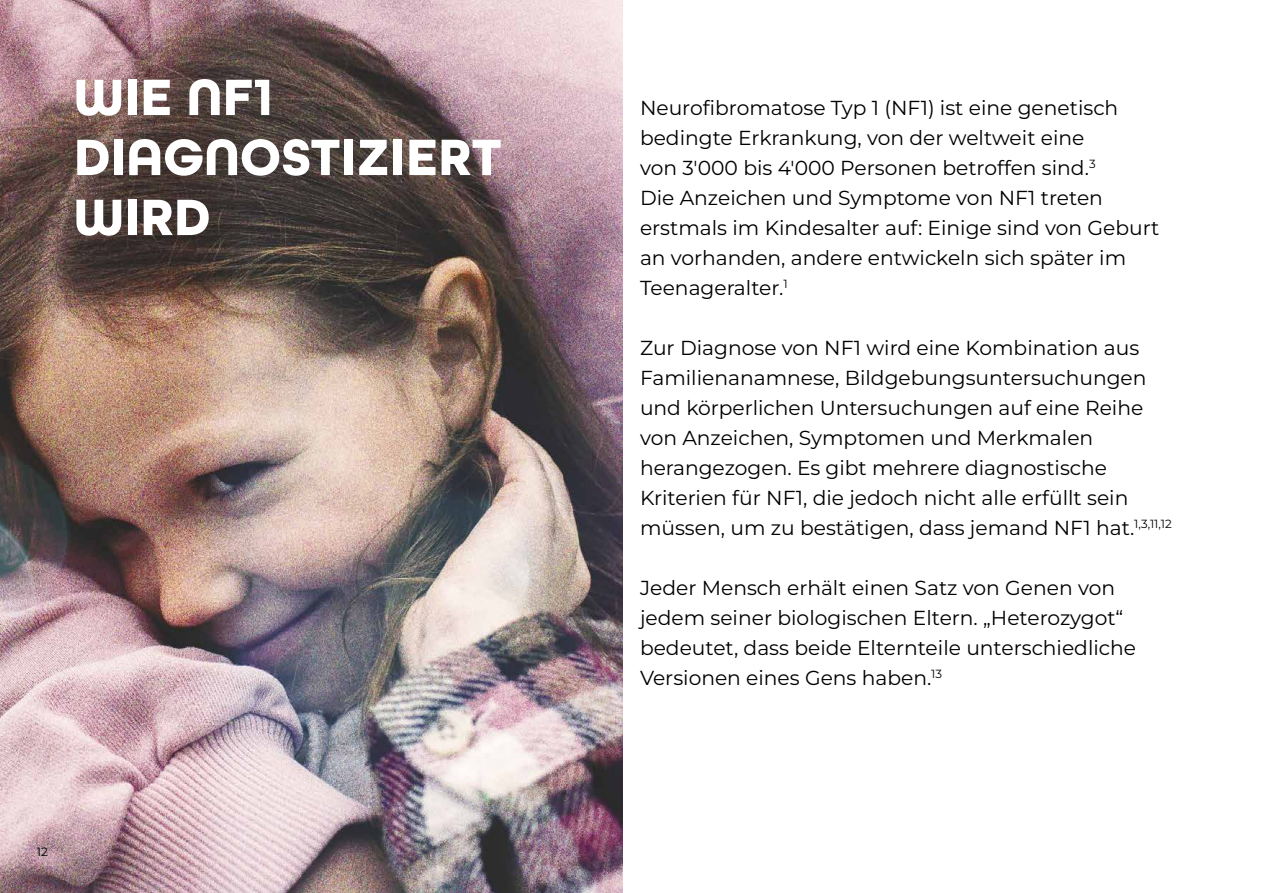
<style>
.page{position:relative;width:1263px;height:893px;background:#fff}
.page>*{position:absolute;margin:0;border:0;box-sizing:border-box;transform-origin:0 0}
.t1{font:700 54px/60px "All Round Gothic";color:#fff}
.t2{font:20.25px/30px "Montserrat";color:#000}
.t3{font:12px "Montserrat";color:#000}
</style>
<div class="page">
<img style="left:0;top:0;width:623px;height:893px">
<h1 class="t1" style="left:74px;top:67px;width:430px">WIE NF1<br>DIAGNOSTIZIERT<br>WIRD</h1>
<p class="t3" style="left:37px;top:844px;width:13px">12</p>
<p class="t2" style="left:640px;top:92px;width:521px">Neurofibromatose Typ 1 (NF1) ist eine genetisch bedingte Erkrankung, von der weltweit eine<br>von 3'000 bis 4'000 Personen betroffen sind.<sup>3<br></sup>Die Anzeichen und Symptome von NF1 treten erstmals im Kindesalter auf: Einige sind von Geburt an vorhanden, andere entwickeln sich später im Teenageralter.<sup>1</sup></p>
<p class="t2" style="left:640px;top:332px;width:533px">Zur Diagnose von NF1 wird eine Kombination aus Familienanamnese, Bildgebungsuntersuchungen und körperlichen Untersuchungen auf eine Reihe von Anzeichen, Symptomen und Merkmalen herangezogen. Es gibt mehrere diagnostische Kriterien für NF1, die jedoch nicht alle erfüllt sein müssen, um zu bestätigen, dass jemand NF1 hat.<sup>1,3,11,12</sup></p>
<p class="t2" style="left:640px;top:572px;width:498px">Jeder Mensch erhält einen Satz von Genen von jedem seiner biologischen Eltern. „Heterozygot“ bedeutet, dass beide Elternteile unterschiedliche Versionen eines Gens haben.<sup>13</sup></p>
</div>
